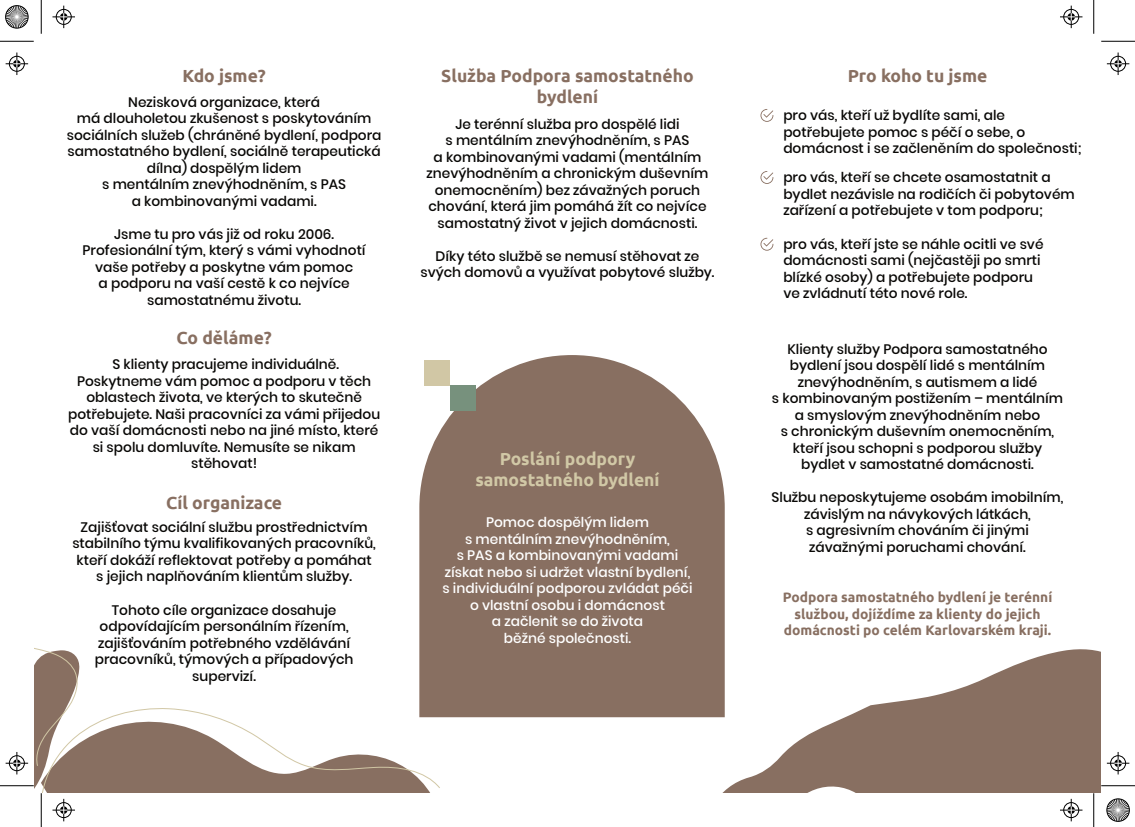
<style>
.page{position:relative;width:1135px;height:827px;background:#fff}
.page>*{position:absolute;margin:0;border:0;box-sizing:border-box;transform-origin:0 0}
.t1{font:700 17.5px/21px "Ubuntu";color:#886f61;text-align:center}
.t2{font:700 17.5px/21px "Ubuntu";color:#d1c8a6;text-align:center}
.t3{font:500 13.75px/16.5px "Poppins";color:#080705;text-align:center}
.t4{font:500 13.75px/16.5px "Poppins";color:#fff;text-align:center}
.t5{font:700 13.75px/16.5px "Ubuntu";color:#886f61;text-align:center}
</style>
<div class="page">
<svg style="left:705px;top:649px;width:396px;height:143px;fill:#886f61"></svg>
<svg style="left:34px;top:648px;width:409px;height:144px"></svg>
<svg style="left:419px;top:355px;width:306px;height:362px;background:#917a6d"></svg>
<div style="left:424px;top:360px;width:26px;height:25px;background:#d1c7a5"></div>
<div style="left:450px;top:385px;width:25px;height:26px;background:#77917d"></div>
<svg style="left:760px;top:109px;width:13px;height:13px"></svg>
<svg style="left:760px;top:171px;width:13px;height:13px"></svg>
<svg style="left:760px;top:238px;width:13px;height:13px"></svg>
<hr style="left:0;top:41px;width:34px;height:1px;background:#000">
<hr style="left:1101px;top:41px;width:34px;height:1px;background:#000">
<hr style="left:0;top:785px;width:34px;height:1px;background:#000">
<hr style="left:1101px;top:785px;width:34px;height:1px;background:#000">
<hr style="left:41px;top:0;width:1px;height:34px;background:#000">
<hr style="left:41px;top:793px;width:1px;height:34px;background:#000">
<hr style="left:1093px;top:0;width:1px;height:34px;background:#000">
<hr style="left:1093px;top:793px;width:1px;height:34px;background:#000">
<svg style="left:52px;top:6px;width:23px;height:22px"></svg>
<svg style="left:1060px;top:6px;width:22px;height:22px"></svg>
<svg style="left:52px;top:798px;width:23px;height:23px"></svg>
<svg style="left:1060px;top:798px;width:22px;height:23px"></svg>
<svg style="left:6px;top:53px;width:22px;height:22px"></svg>
<svg style="left:6px;top:752px;width:22px;height:22px"></svg>
<svg style="left:1107px;top:53px;width:22px;height:22px"></svg>
<svg style="left:1107px;top:752px;width:22px;height:22px"></svg>
<svg style="left:5px;top:5px;width:24px;height:24px"></svg>
<svg style="left:1106px;top:798px;width:24px;height:24px"></svg>
<p class="t1" style="left:182px;top:65px;width:85px">Kdo jsme?</p>
<p class="t3" style="left:67px;top:94px;width:316px">Nezisková organizace, která<br>má dlouholetou zkušenost s poskytováním sociálních služeb (chráněné bydlení, podpora samostatného bydlení, sociálně terapeutická dílna) dospělým lidem<br>s mentálním znevýhodněním, s PAS<br>a kombinovanými vadami.</p>
<p class="t3" style="left:83px;top:226px;width:285px">Jsme tu pro vás již od roku 2006.<br>Profesionální tým, který s vámi vyhodnotí vaše potřeby a poskytne vám pomoc<br>a podporu na vaší cestě k co nejvíce samostatnému životu.</p>
<p class="t1" style="left:176px;top:326px;width:97px">Co děláme?</p>
<p class="t3" style="left:68px;top:356px;width:314px">S klienty pracujeme individuálně.<br>Poskytneme vám pomoc a podporu v těch oblastech života, ve kterých to skutečně potřebujete. Naši pracovníci za vámi přijedou do vaší domácnosti nebo na jiné místo, které si spolu domluvíte. Nemusíte se nikam stěhovat!</p>
<p class="t1" style="left:166px;top:492px;width:118px">Cíl organizace</p>
<p class="t3" style="left:72px;top:519px;width:305px">Zajišťovat sociální službu prostřednictvím stabilního týmu kvalifikovaných pracovníků, kteří dokáží reflektovat potřeby a pomáhat s jejich naplňováním klientům služby.</p>
<p class="t3" style="left:95px;top:601px;width:260px">Tohoto cíle organizace dosahuje odpovídajícím personálním řízením, zajišťováním potřebného vzdělávání pracovníků, týmových a případových supervizí.</p>
<p class="t1" style="left:441px;top:65px;width:254px">Služba Podpora samostatného bydlení</p>
<p class="t3" style="left:426px;top:116px;width:283px">Je terénní služba pro dospělé lidi<br>s mentálním znevýhodněním, s PAS<br>a kombinovanými vadami (mentálním znevýhodněním a chronickým duševním onemocněním) bez závažných poruch chování, která jim pomáhá žít co nejvíce samostatný život v jejich domácnosti.</p>
<p class="t3" style="left:420px;top:248px;width:296px">Díky této službě se nemusí stěhovat ze svých domovů a využívat pobytové služby.</p>
<p class="t2" style="left:475px;top:448px;width:186px">Poslání podpory samostatného bydlení</p>
<p class="t4" style="left:442px;top:514px;width:252px">Pomoc dospělým lidem<br>s mentálním znevýhodněním,<br>s PAS a kombinovanými vadami získat nebo si udržet vlastní bydlení, s individuální podporou zvládat péči o vlastní osobu i domácnost<br>a začlenit se do života<br>běžné společnosti.</p>
<p class="t1" style="left:848px;top:65px;width:141px">Pro koho tu jsme</p>
<p class="t3" style="left:783px;top:107px;width:300px;text-align:left">pro vás, kteří už bydlíte sami, ale potřebujete pomoc s péčí o sebe, o domácnost i se začleněním do společnosti;</p>
<p class="t3" style="left:783px;top:169px;width:293px;text-align:left">pro vás, kteří se chcete osamostatnit a bydlet nezávisle na rodičích či pobytovém zařízení a potřebujete v tom podporu;</p>
<p class="t3" style="left:783px;top:236px;width:262px;text-align:left">pro vás, kteří jste se náhle ocitli ve své domácnosti sami (nejčastěji po smrti blízké osoby) a potřebujete podporu ve zvládnutí této nové role.</p>
<p class="t3" style="left:772px;top:341px;width:293px">Klienty služby Podpora samostatného bydlení jsou dospělí lidé s mentálním znevýhodněním, s autismem a lidé<br>s kombinovaným postižením – mentálním a smyslovým znevýhodněním nebo<br>s chronickým duševním onemocněním, kteří jsou schopni s podporou služby bydlet v samostatné domácnosti.</p>
<p class="t3" style="left:772px;top:489px;width:293px">Službu neposkytujeme osobám imobilním, závislým na návykových látkách,<br>s agresivním chováním či jinými závažnými poruchami chování.</p>
<p class="t5" style="left:783px;top:589px;width:271px">Podpora samostatného bydlení je terénní službou, dojíždíme za klienty do jejich domácnosti po celém Karlovarském kraji.</p>
</div>
